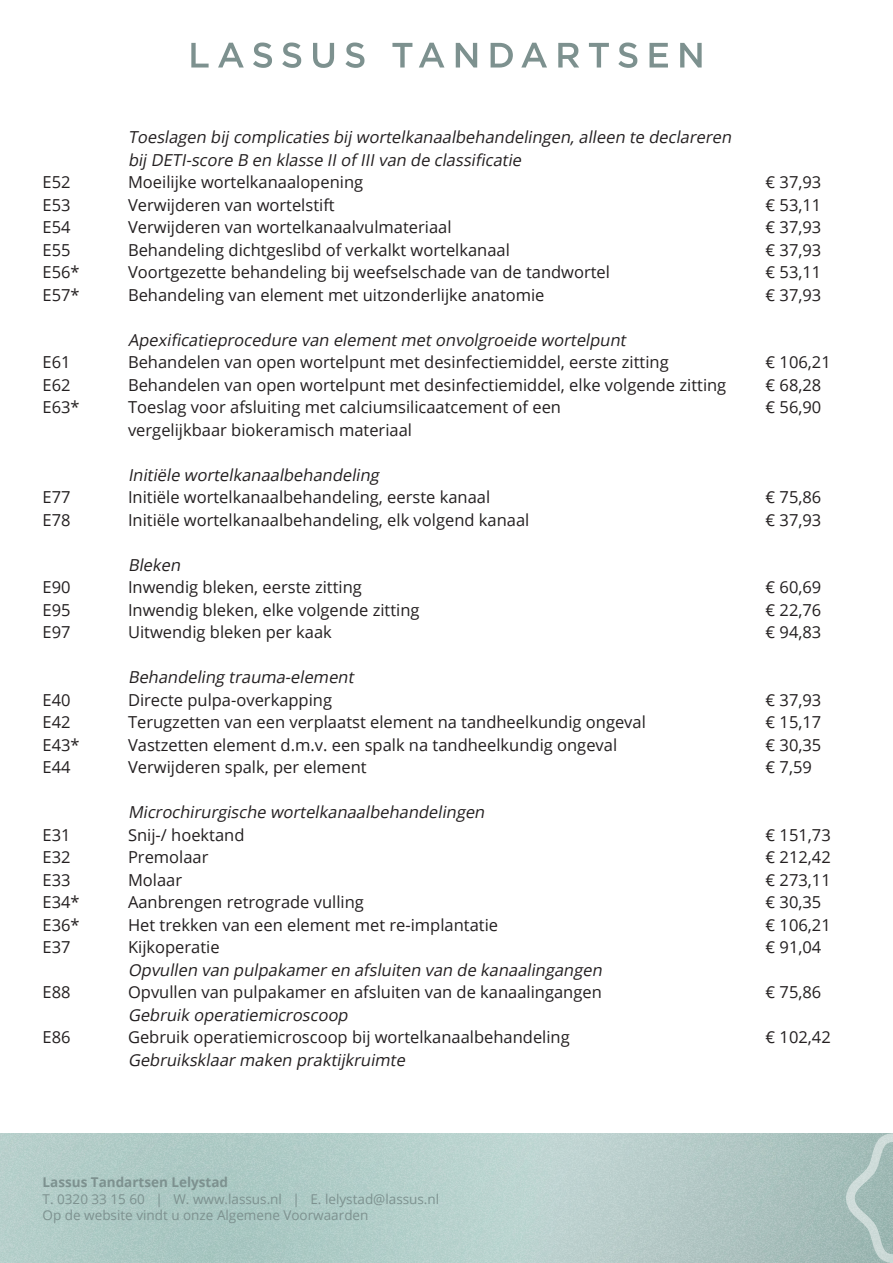
<style>
.page{position:relative;width:893px;height:1263px;background:#fff}
.page>*{position:absolute;margin:0;border:0;box-sizing:border-box;transform-origin:0 0}
.Body_text{font:16.5px "Open Sans";color:#231f20}
.Body_text-2{font:italic 16.5px "Open Sans";color:#231f20}
.t1{font:13.5px/16.5px "Open Sans";color:#7d918f}
.t2{font:700 13.5px "Open Sans";color:#7d918f}
</style>
<div class="page">
<svg style="left:191px;top:43px;width:18px;height:25px"></svg>
<svg style="left:218px;top:43px;width:26px;height:25px"></svg>
<svg style="left:253px;top:43px;width:19px;height:25px"></svg>
<svg style="left:282px;top:43px;width:19px;height:25px"></svg>
<svg style="left:313px;top:43px;width:21px;height:25px"></svg>
<svg style="left:345px;top:43px;width:19px;height:25px"></svg>
<svg style="left:392px;top:43px;width:20px;height:25px"></svg>
<svg style="left:419px;top:43px;width:25px;height:25px"></svg>
<svg style="left:456px;top:43px;width:21px;height:25px"></svg>
<svg style="left:491px;top:43px;width:22px;height:25px"></svg>
<svg style="left:521px;top:43px;width:26px;height:25px"></svg>
<svg style="left:558px;top:43px;width:21px;height:25px"></svg>
<svg style="left:589px;top:43px;width:20px;height:25px"></svg>
<svg style="left:618px;top:43px;width:19px;height:25px"></svg>
<svg style="left:649px;top:43px;width:19px;height:25px"></svg>
<svg style="left:680px;top:43px;width:22px;height:25px"></svg>
<img style="left:0;top:1133px;width:846px;height:130px">
<svg style="left:846px;top:1133px;width:47px;height:130px;background:#a9c0bc"></svg>
<p class="Body_text-2" style="left:128px;top:126px;width:608px">Toeslagen bij complicaties bij wortelkanaalbehandelingen,alleen te declareren</p>
<p class="Body_text-2" style="left:128px;top:149px;width:398px">bij DETI-score B en klasse IIof IIIvan de classificatie</p>
<p class="Body_text" style="left:43px;top:171px;width:30px">E52</p>
<p class="Body_text" style="left:128px;top:171px;width:237px">Moeilijke wortelkanaalopening</p>
<p class="Body_text" style="left:766px;top:171px;width:57px">€ 37,93</p>
<p class="Body_text" style="left:43px;top:194px;width:30px">E53</p>
<p class="Body_text" style="left:128px;top:194px;width:208px">Verwijderen van wortelstift</p>
<p class="Body_text" style="left:766px;top:194px;width:57px">€ 53,11</p>
<p class="Body_text" style="left:43px;top:216px;width:30px">E54</p>
<p class="Body_text" style="left:128px;top:216px;width:325px">Verwijderen van wortelkanaalvulmateriaal</p>
<p class="Body_text" style="left:766px;top:216px;width:57px">€ 37,93</p>
<p class="Body_text" style="left:43px;top:239px;width:30px">E55</p>
<p class="Body_text" style="left:128px;top:239px;width:383px">Behandeling dichtgeslibd of verkalkt wortelkanaal</p>
<p class="Body_text" style="left:766px;top:239px;width:57px">€ 37,93</p>
<p class="Body_text" style="left:43px;top:261px;width:39px">E56*</p>
<p class="Body_text" style="left:128px;top:261px;width:484px">Voortgezette behandeling bij weefselschade van de tandwortel</p>
<p class="Body_text" style="left:766px;top:261px;width:57px">€ 53,11</p>
<p class="Body_text" style="left:43px;top:284px;width:39px">E57*</p>
<p class="Body_text" style="left:128px;top:284px;width:418px">Behandeling van element met uitzonderlijke anatomie</p>
<p class="Body_text" style="left:766px;top:284px;width:57px">€ 37,93</p>
<p class="Body_text-2" style="left:128px;top:329px;width:503px">Apexificatieprocedure van elementmetonvolgroeide wortelpunt</p>
<p class="Body_text" style="left:43px;top:351px;width:30px">E61</p>
<p class="Body_text" style="left:128px;top:351px;width:542px">Behandelen van open wortelpunt met desinfectiemiddel, eerste zitting</p>
<p class="Body_text" style="left:766px;top:351px;width:67px">€ 106,21</p>
<p class="Body_text" style="left:43px;top:374px;width:30px">E62</p>
<p class="Body_text" style="left:128px;top:374px;width:600px">Behandelen van open wortelpunt met desinfectiemiddel, elke volgende zitting</p>
<p class="Body_text" style="left:766px;top:374px;width:57px">€ 68,28</p>
<p class="Body_text" style="left:43px;top:396px;width:39px">E63*</p>
<p class="Body_text" style="left:128px;top:396px;width:434px">Toeslag voor afsluiting met calciumsilicaatcement of een</p>
<p class="Body_text" style="left:766px;top:396px;width:57px">€ 56,90</p>
<p class="Body_text" style="left:128px;top:419px;width:285px">vergelijkbaar biokeramisch materiaal</p>
<p class="Body_text-2" style="left:128px;top:464px;width:256px">Initiële wortelkanaalbehandeling</p>
<p class="Body_text" style="left:43px;top:486px;width:30px">E77</p>
<p class="Body_text" style="left:128px;top:486px;width:364px">Initiële wortelkanaalbehandeling, eerste kanaal</p>
<p class="Body_text" style="left:766px;top:486px;width:57px">€ 75,86</p>
<p class="Body_text" style="left:43px;top:509px;width:30px">E78</p>
<p class="Body_text" style="left:128px;top:509px;width:403px">Initiële wortelkanaalbehandeling, elk volgend kanaal</p>
<p class="Body_text" style="left:766px;top:509px;width:57px">€ 37,93</p>
<p class="Body_text-2" style="left:128px;top:554px;width:58px">Bleken</p>
<p class="Body_text" style="left:43px;top:576px;width:30px">E90</p>
<p class="Body_text" style="left:128px;top:576px;width:235px">Inwendig bleken, eerste zitting</p>
<p class="Body_text" style="left:766px;top:576px;width:57px">€ 60,69</p>
<p class="Body_text" style="left:43px;top:599px;width:30px">E95</p>
<p class="Body_text" style="left:128px;top:599px;width:293px">Inwendig bleken, elke volgende zitting</p>
<p class="Body_text" style="left:766px;top:599px;width:57px">€ 22,76</p>
<p class="Body_text" style="left:43px;top:621px;width:30px">E97</p>
<p class="Body_text" style="left:128px;top:621px;width:205px">Uitwendig bleken per kaak</p>
<p class="Body_text" style="left:766px;top:621px;width:57px">€ 94,83</p>
<p class="Body_text-2" style="left:128px;top:666px;width:231px">Behandeling trauma-element</p>
<p class="Body_text" style="left:43px;top:689px;width:30px">E40</p>
<p class="Body_text" style="left:128px;top:689px;width:206px">Directe pulpa-overkapping</p>
<p class="Body_text" style="left:766px;top:689px;width:57px">€ 37,93</p>
<p class="Body_text" style="left:43px;top:711px;width:30px">E42</p>
<p class="Body_text" style="left:128px;top:711px;width:519px">Terugzetten van een verplaatst element na tandheelkundig ongeval</p>
<p class="Body_text" style="left:766px;top:711px;width:57px">€ 15,17</p>
<p class="Body_text" style="left:43px;top:734px;width:39px">E43*</p>
<p class="Body_text" style="left:128px;top:734px;width:491px">Vastzetten element d.m.v. een spalk na tandheelkundig ongeval</p>
<p class="Body_text" style="left:766px;top:734px;width:57px">€ 30,35</p>
<p class="Body_text" style="left:43px;top:756px;width:30px">E44</p>
<p class="Body_text" style="left:128px;top:756px;width:240px">Verwijderen spalk, per element</p>
<p class="Body_text" style="left:766px;top:756px;width:48px">€ 7,59</p>
<p class="Body_text-2" style="left:128px;top:801px;width:362px">Microchirurgische wortelkanaalbehandelingen</p>
<p class="Body_text" style="left:43px;top:824px;width:30px">E31</p>
<p class="Body_text" style="left:128px;top:824px;width:118px">Snij-/ hoektand</p>
<p class="Body_text" style="left:766px;top:824px;width:67px">€ 151,73</p>
<p class="Body_text" style="left:43px;top:846px;width:30px">E32</p>
<p class="Body_text" style="left:128px;top:846px;width:82px">Premolaar</p>
<p class="Body_text" style="left:766px;top:846px;width:67px">€ 212,42</p>
<p class="Body_text" style="left:43px;top:869px;width:30px">E33</p>
<p class="Body_text" style="left:128px;top:869px;width:56px">Molaar</p>
<p class="Body_text" style="left:766px;top:869px;width:67px">€ 273,11</p>
<p class="Body_text" style="left:43px;top:891px;width:39px">E34*</p>
<p class="Body_text" style="left:128px;top:891px;width:237px">Aanbrengen retrograde vulling</p>
<p class="Body_text" style="left:766px;top:891px;width:57px">€ 30,35</p>
<p class="Body_text" style="left:43px;top:914px;width:39px">E36*</p>
<p class="Body_text" style="left:128px;top:914px;width:372px">Het trekken van een element met re-implantatie</p>
<p class="Body_text" style="left:766px;top:914px;width:67px">€ 106,21</p>
<p class="Body_text" style="left:43px;top:936px;width:30px">E37</p>
<p class="Body_text" style="left:128px;top:936px;width:93px">Kijkoperatie</p>
<p class="Body_text" style="left:766px;top:936px;width:57px">€ 91,04</p>
<p class="Body_text-2" style="left:128px;top:959px;width:479px">Opvullen van pulpakameren afsluiten van de kanaalingangen</p>
<p class="Body_text" style="left:43px;top:981px;width:30px">E88</p>
<p class="Body_text" style="left:128px;top:981px;width:475px">Opvullen van pulpakamer en afsluiten van de kanaalingangen</p>
<p class="Body_text" style="left:766px;top:981px;width:57px">€ 75,86</p>
<p class="Body_text-2" style="left:128px;top:1004px;width:225px">Gebruik operatiemicroscoop</p>
<p class="Body_text" style="left:43px;top:1026px;width:30px">E86</p>
<p class="Body_text" style="left:128px;top:1026px;width:443px">Gebruik operatiemicroscoop bij wortelkanaalbehandeling</p>
<p class="Body_text" style="left:766px;top:1026px;width:67px">€ 102,42</p>
<p class="Body_text-2" style="left:128px;top:1049px;width:282px">Gebruiksklaarmaken praktijkruimte</p>
<p class="t2" style="left:43px;top:1173px;width:187px">Lassus Tandartsen Lelystad</p>
<p class="t1" style="left:43px;top:1190px;width:398px">T. 0320 33 15 60 | W. www.lassus.nl | E. lelystad@lassus.nl<br>Op de website vindt u onze Algemene Voorwaarden</p>
</div>
